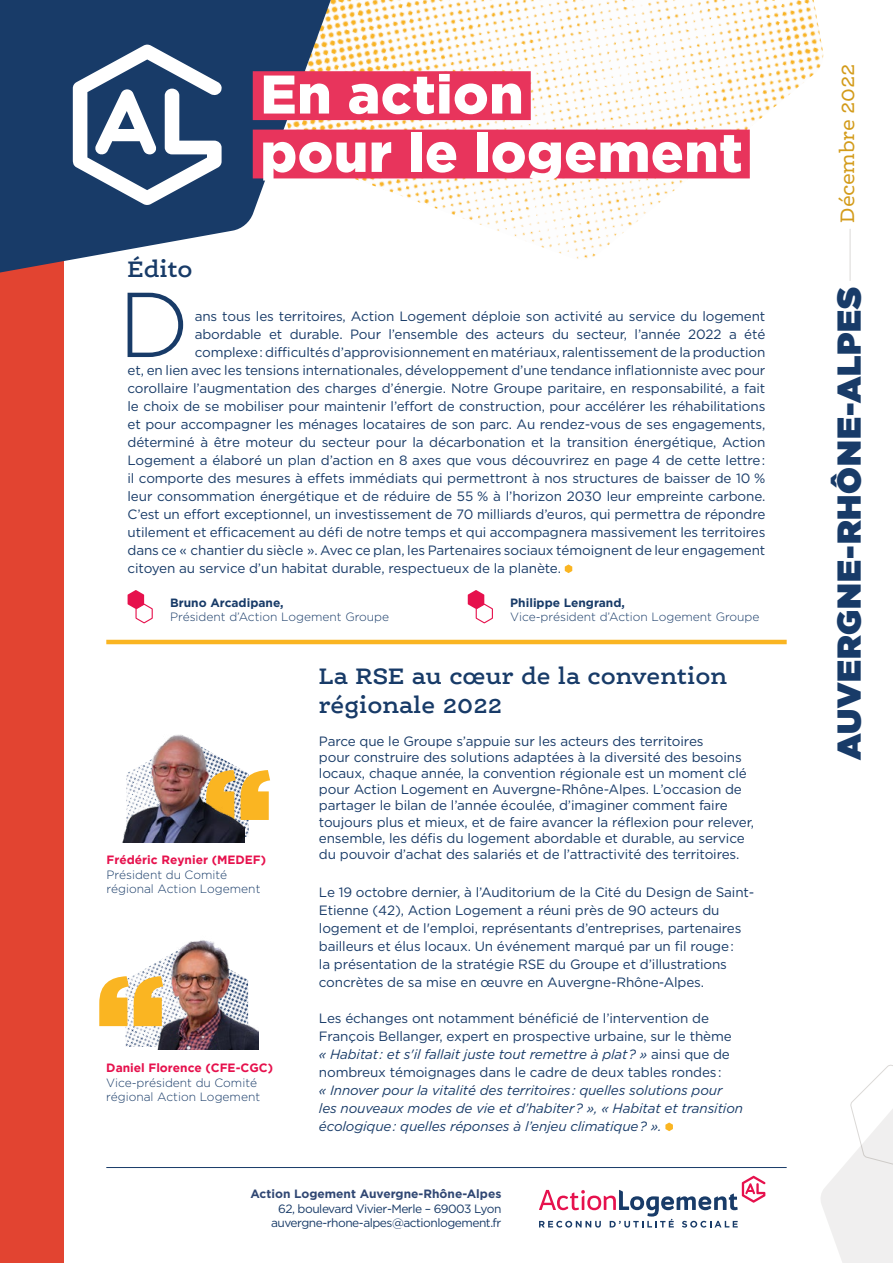
<style>
.page{position:relative;width:893px;height:1263px;background:#fff}
.page>*{position:absolute;margin:0;border:0;box-sizing:border-box;transform-origin:0 0}
.t1{font:300 91.95px "Gotham";color:#183b68}
.t2{font:900 54.3px/58.3px "Gotham";letter-spacing:.01em;color:#fff}
.t3{font:33px "Gotham Ultra";letter-spacing:.025em;color:#183b68}
.t4{font:600 24px/28.8px "Ernestine Pro";color:#183b68}
.t5{font:21px "Ernestine Pro";letter-spacing:-.02em;color:#d39b1a}
.t6{font:13.5px/18px "Gotham";letter-spacing:-.01em;color:#183b68}
.t7{font:italic 13.5px/18px "Gotham";letter-spacing:-.01em;color:#183b68}
.t8{font:300 12px/14.4px "Gotham";color:#183b68}
.t9{font:12px/14.4px "Gotham";letter-spacing:-.04em;color:#183b68;text-align:center}
.t10{font:700 12px "Gotham";color:#e6114d}
.t11{font:700 12px "Gotham";color:#304773}
.t12{font:700 12px "Gotham";color:#183b68}
.s1{font-style:italic}
</style>
<div class="page">
<img style="left:363px;top:0;width:461px;height:259px">
<div style="left:0;top:61px;width:64px;height:1202px;background:#e24431"></div>
<svg style="left:0;top:0;width:363px;height:273px;fill:#183b68"></svg>
<div style="left:253px;top:71px;width:278px;height:49px;background:#e8345c"></div>
<div style="left:253px;top:130px;width:497px;height:48px;background:#e8345c"></div>
<svg style="left:73px;top:45px;width:149px;height:160px"></svg>
<img style="left:126px;top:968px;width:20px;height:79px">
<svg style="left:244px;top:770px;width:26px;height:50px"></svg>
<svg style="left:99px;top:976px;width:47px;height:50px"></svg>
<hr style="left:106px;top:1167px;width:681px;height:1px;background:#183b68">
<svg style="left:821px;top:1064px;width:72px;height:199px"></svg>
<svg style="left:539px;top:1176px;width:226px;height:51px"></svg>
<hr style="left:850px;top:229px;width:1px;height:52px;background:#dbd9d7">
<svg style="left:665px;top:1122px;width:8px;height:9px"></svg>
<img style="left:122px;top:734px;width:122px;height:108px">
<img style="left:146px;top:940px;width:113px;height:109px">
<svg style="left:128px;top:590px;width:25px;height:34px"></svg>
<svg style="left:468px;top:590px;width:25px;height:34px"></svg>
<hr style="left:106px;top:640px;width:681px;height:4px;background:#fab522">
<svg style="left:565px;top:564px;width:7px;height:9px"></svg>
<h2 class="t2" style="left:260px;top:65px;width:484px">En action<br>pour le logement</h2>
<h3 class="t4" style="left:128px;top:254px;width:66px">Édito</h3>
<h1 class="t1" style="left:118px;top:266px;width:73px">D</h1>
<p class="t6" style="left:195px;top:307px;width:572px">ans tous les territoires, Action Logement déploie son activité au service du logement</p>
<p class="t6" style="left:195px;top:325px;width:572px">abordable et durable. Pour l’ensemble des acteurs du secteur, l’année 2022 a été</p>
<p class="t6" style="left:195px;top:343px;width:572px">complexe: difficultés d’approvisionnement en matériaux, ralentissement de la production</p>
<p class="t6" style="left:128px;top:361px;width:639px">et, en lien avec les tensions internationales, développement d’une tendance inflationniste avec pour</p>
<p class="t6" style="left:128px;top:379px;width:639px">corollaire l’augmentation des charges d’énergie. Notre Groupe paritaire, en responsabilité, a fait</p>
<p class="t6" style="left:128px;top:397px;width:639px">le choix de se mobiliser pour maintenir l’effort de construction, pour accélérer les réhabilitations</p>
<p class="t6" style="left:128px;top:415px;width:639px">et pour accompagner les ménages locataires de son parc. Au rendez-vous de ses engagements,</p>
<p class="t6" style="left:128px;top:433px;width:639px">déterminé à être moteur du secteur pour la décarbonation et la transition énergétique, Action</p>
<p class="t6" style="left:128px;top:451px;width:639px">Logement a élaboré un plan d’action en 8 axes que vous découvrirez en page 4 de cette lettre:</p>
<p class="t6" style="left:128px;top:469px;width:639px">il comporte des mesures à effets immédiats qui permettront à nos structures de baisser de 10 %</p>
<p class="t6" style="left:128px;top:487px;width:639px">leur consommation énergétique et de réduire de 55 % à l’horizon 2030 leur empreinte carbone.</p>
<p class="t6" style="left:128px;top:505px;width:639px">C’est un effort exceptionnel, un investissement de 70 milliards d’euros, qui permettra de répondre</p>
<p class="t6" style="left:128px;top:523px;width:639px">utilement et efficacement au défi de notre temps et qui accompagnera massivement les territoires</p>
<p class="t6" style="left:128px;top:541px;width:639px">dans ce « chantier du siècle ». Avec ce plan, les Partenaires sociaux témoignent de leur engagement</p>
<p class="t6" style="left:128px;top:559px;width:435px">citoyen au service d’un habitat durable, respectueux de la planète.</p>
<p class="t12" style="left:510px;top:594px;width:116px">Philippe Lengrand,</p>
<p class="t8" style="left:510px;top:609px;width:251px">Vice-président d’Action Logement Groupe</p>
<p class="t12" style="left:170px;top:594px;width:115px">Bruno Arcadipane,</p>
<p class="t8" style="left:170px;top:609px;width:221px">Président d’Action Logement Groupe</p>
<p class="t10" style="left:107px;top:853px;width:161px">Frédéric Reynier (MEDEF)</p>
<p class="t8" style="left:107px;top:867px;width:155px">Président du Comité régional Action Logement</p>
<p class="t10" style="left:106px;top:1061px;width:168px">Daniel Florence (CFE-CGC)</p>
<p class="t8" style="left:106px;top:1075px;width:155px">Vice-président du Comité régional Action Logement</p>
<h3 class="t4" style="left:319px;top:661px;width:410px">La RSE au cœur de la convention régionale 2022</h3>
<p class="t6" style="left:319px;top:732px;width:437px;line-height:16.2px">Parce que le Groupe s’appuie sur les acteurs des territoires<br>pour construire des solutions adaptées à la diversité des besoins locaux, chaque année, la convention régionale est un moment clé pour Action Logement en Auvergne-Rhône-Alpes. L’occasion de partager le bilan de l’année écoulée, d’imaginer comment faire toujours plus et mieux, et de faire avancer la réflexion pour relever, ensemble, les défis du logement abordable et durable, au service du pouvoir d’achat des salariés et de l’attractivité des territoires.</p>
<p class="t6" style="left:319px;top:883px;width:437px">Le 19 octobre dernier, à l’Auditorium de la Cité du Design de Saint-Etienne (42), Action Logement a réuni près de 90 acteurs du logement et de l'emploi, représentants d’entreprises, partenaires bailleurs et élus locaux. Un événement marqué par un fil rouge:<br>la présentation de la stratégie RSE du Groupe et d’illustrations concrètes de sa mise en œuvre en Auvergne-Rhône-Alpes.</p>
<p class="t6" style="left:319px;top:1009px;width:414px">Les échanges ont notamment bénéficié de l’intervention de François Bellanger, expert en prospective urbaine, sur le thème <span class="s1">« Habitat : et s'il fallait juste tout remettre à plat? »</span> ainsi que de nombreux témoignages dans le cadre de deux tables rondes:</p>
<p class="t7" style="left:319px;top:1081px;width:426px">« Innover pour la vitalité des territoires: quelles solutions pour les nouveaux modes de vie et d’habiter? », « Habitat et transition écologique: quelles réponses à l’enjeu climatique? ».</p>
<p class="t11" style="left:250px;top:1186px;width:252px">Action Logement Auvergne-Rhône-Alpes</p>
<p class="t9" style="left:271px;top:1201px;width:232px">62, boulevard Vivier-Merle – 69003 Lyon auvergne-rhone-alpes@actionlogement.fr</p>
<h3 class="t5" style="left:834px;top:223px;width:160px;rotate:-90deg">Décembre 2022</h3>
<h3 class="t3" style="left:830px;top:760px;width:475px;rotate:-90deg">AUVERGNE-RHÔNE-ALPES</h3>
</div>
